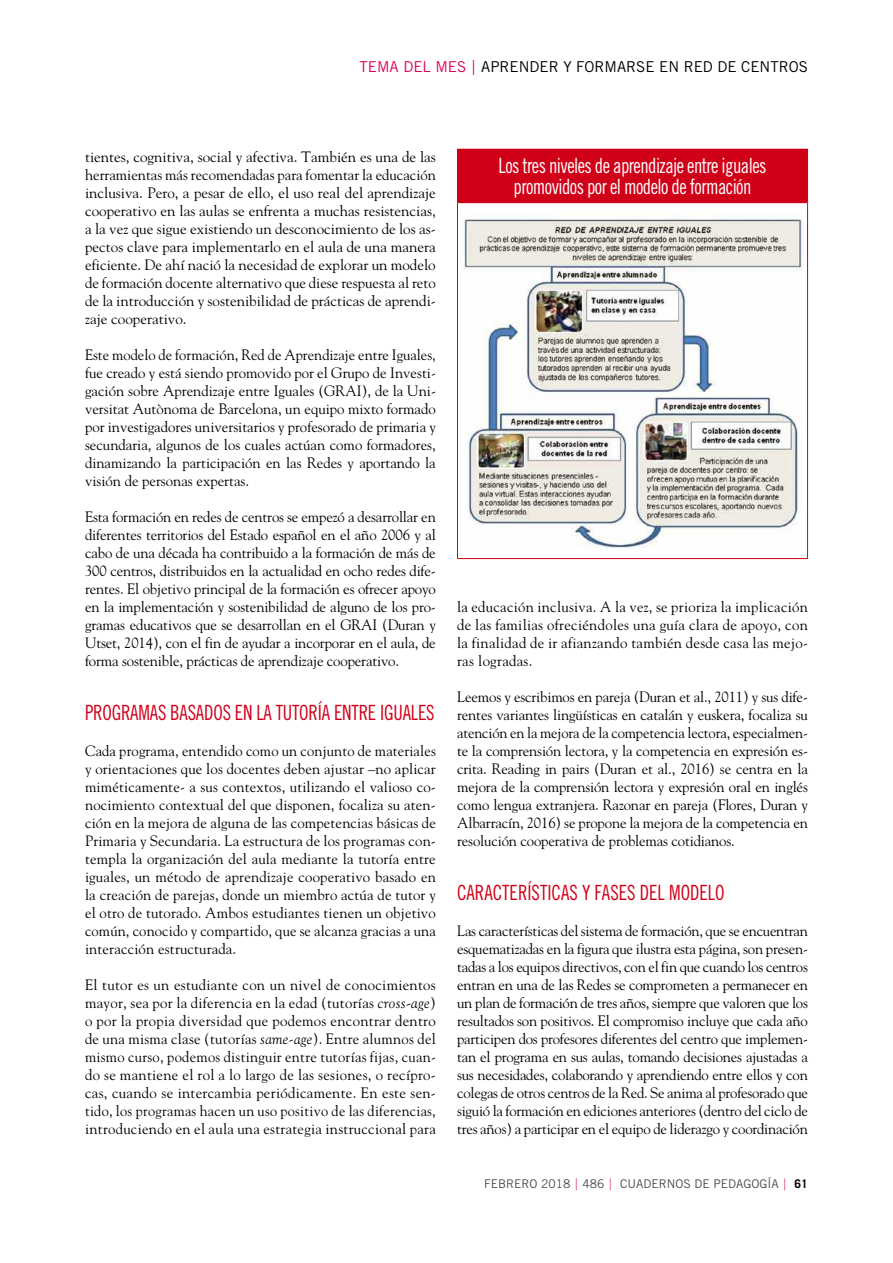
<style>
.page{position:relative;width:893px;height:1263px;background:#fff}
.page>*{position:absolute;margin:0;border:0;box-sizing:border-box;transform-origin:0 0}
.t1{font:21px/21px "Trade Gothic LT Std Cn 18";letter-spacing:-.03em;color:#fff;text-align:center;scale:.9 1}
.t2{font:21px "Trade Gothic LT Std Cn 18";letter-spacing:-.01em;color:#d10019;scale:.9 1}
.t3{font:15px/18px "Goudy Std";color:#000;text-align:justify}
.t4{font:15px "Trade Gothic LT Std";color:#000}
.t5{font:12px "Trade Gothic LT Std";color:#4b4b4d}
.t6{font:700 12px "Trade Gothic LT Std";color:#000}
.s1{color:#de0059}
.s2{font-style:italic}
</style>
<div class="page">
<div style="left:457px;top:149px;width:350px;height:53px;background:#d10019"></div>
<hr style="left:457px;top:558px;width:351px;height:1px;background:#d10019">
<hr style="left:457px;top:149px;width:351px;height:1px;background:#d10019">
<hr style="left:807px;top:150px;width:1px;height:52px;background:#d10019">
<hr style="left:457px;top:202px;width:1px;height:356px;background:#d10019">
<hr style="left:807px;top:202px;width:1px;height:356px;background:#d10019">
<hr style="left:458px;top:202px;width:349px;height:1px;background:#d10019">
<img style="left:462px;top:219px;width:341px;height:329px">
<p class="t4" style="left:360px;top:58px;width:450px"><span class="s1">TEMA DEL MES</span> APRENDER Y FORMARSE EN RED DE CENTROS</p>
<p class="t3" style="left:85px;top:148px;width:352px">tientes, cognitiva, social y afectiva. También es una de las herramientas más recomendadas para fomentar la educación inclusiva. Pero, a pesar de ello, el uso real del aprendizaje cooperativo en las aulas se enfrenta a muchas resistencias, a la vez que sigue existiendo un desconocimiento de los as&shy;pectos clave para implementarlo en el aula de una manera eficiente. De ahí nació la necesidad de explorar un modelo de formación docente alternativo que diese respuesta al reto de la introducción y sostenibilidad de prácticas de aprendi&shy;zaje cooperativo.</p>
<p class="t3" style="left:85px;top:346px;width:352px">Este modelo de formación, Red de Aprendizaje entre Iguales, fue creado y está siendo promovido por el Grupo de Investi&shy;gación sobre Aprendizaje entre Iguales (GRAI), de la Uni&shy;versitat Autònoma de Barcelona, un equipo mixto formado por investigadores universitarios y profesorado de primaria y secundaria, algunos de los cuales actúan como formadores, dinamizando la participación en las Redes y aportando la visión de personas expertas.</p>
<p class="t3" style="left:85px;top:508px;width:352px">Esta formación en redes de centros se empezó a desarrollar en diferentes territorios del Estado español en el año 2006 y al cabo de una década ha contribuido a la formación de más de 300 centros, distribuidos en la actualidad en ocho redes dife&shy;rentes. El objetivo principal de la formación es ofrecer apoyo en la implementación y sostenibilidad de alguno de los pro&shy;gramas educativos que se desarrollan en el GRAI (Duran y Utset, 2014), con el fin de ayudar a incorporar en el aula, de forma sostenible, prácticas de aprendizaje cooperativo.</p>
<h1 class="t2" style="left:85px;top:700px;width:390px">PROGRAMAS BASADOS En LA TUTORÍA EnTRE IGUALES</h1>
<p class="t3" style="left:85px;top:742px;width:352px">Cada programa, entendido como un conjunto de materiales y orientaciones que los docentes deben ajustar –no aplicar miméticamente- a sus contextos, utilizando el valioso co&shy;nocimiento contextual del que disponen, focaliza su aten&shy;ción en la mejora de alguna de las competencias básicas de Primaria y Secundaria. La estructura de los programas con&shy;templa la organización del aula mediante la tutoría entre iguales, un método de aprendizaje cooperativo basado en la creación de parejas, donde un miembro actúa de tutor y el otro de tutorado. Ambos estudiantes tienen un objetivo común, conocido y compartido, que se alcanza gracias a una interacción estructurada.</p>
<p class="t3" style="left:85px;top:976px;width:352px">El tutor es un estudiante con un nivel de conocimientos mayor, sea por la diferencia en la edad (tutorías <span class="s2">cross-age</span>) o por la propia diversidad que podemos encontrar dentro de una misma clase (tutorías <span class="s2">same-age</span>). Entre alumnos del mismo curso, podemos distinguir entre tutorías fijas, cuan&shy;do se mantiene el rol a lo largo de las sesiones, o recípro&shy;cas, cuando se intercambia periódicamente. En este sen&shy;tido, los programas hacen un uso positivo de las diferencias, introduciendo en el aula una estrategia instruccional para</p>
<h1 class="t1" style="left:499px;top:155px;width:299px">Los tres niveles de aprendizaje entre iguales promovidos por el modelo de formación</h1>
<p class="t3" style="left:457px;top:598px;width:352px">la educación inclusiva. A la vez, se prioriza la implicación de las familias ofreciéndoles una guía clara de apoyo, con la finalidad de ir afianzando también desde casa las mejo&shy;ras logradas.</p>
<p class="t3" style="left:457px;top:688px;width:352px">Leemos y escribimos en pareja (Duran et al., 2011) y sus dife&shy;rentes variantes lingüísticas en catalán y euskera, focaliza su atención en la mejora de la competencia lectora, especialmen&shy;te la comprensión lectora, y la competencia en expresión es&shy;crita. Reading in pairs (Duran et al., 2016) se centra en la mejora de la comprensión lectora y expresión oral en inglés como lengua extranjera. Razonar en pareja (Flores, Duran y Albarracín, 2016) se propone la mejora de la competencia en resolución cooperativa de problemas cotidianos.</p>
<h1 class="t2" style="left:457px;top:880px;width:299px">CARACTERÍSTICAS Y FASES DEL MODELO</h1>
<p class="t3" style="left:457px;top:922px;width:352px">Las características del sistema de formación, que se encuentran esquematizadas en la figura que ilustra esta página, son presen&shy;tadas a los equipos directivos, con el fin que cuando los centros entran en una de las Redes se comprometen a permanecer en un plan de formación de tres años, siempre que valoren que los resultados son positivos. El compromiso incluye que cada año participen dos profesores diferentes del centro que implemen&shy;tan el programa en sus aulas, tomando decisiones ajustadas a sus necesidades, colaborando y aprendiendo entre ellos y con colegas de otros centros de la Red. Se anima al profesorado que siguió la formación en ediciones anteriores (dentro del ciclo de tres años) a participar en el equipo de liderazgo y coordinación</p>
<p class="t5" style="left:484px;top:1176px;width:122px">FEBRERO 2018 486</p>
<p class="t5" style="left:620px;top:1176px;width:160px">CUADERNOS DE PEDAGOGÍA</p>
<p class="t6" style="left:795px;top:1176px;width:15px">61</p>
</div>
